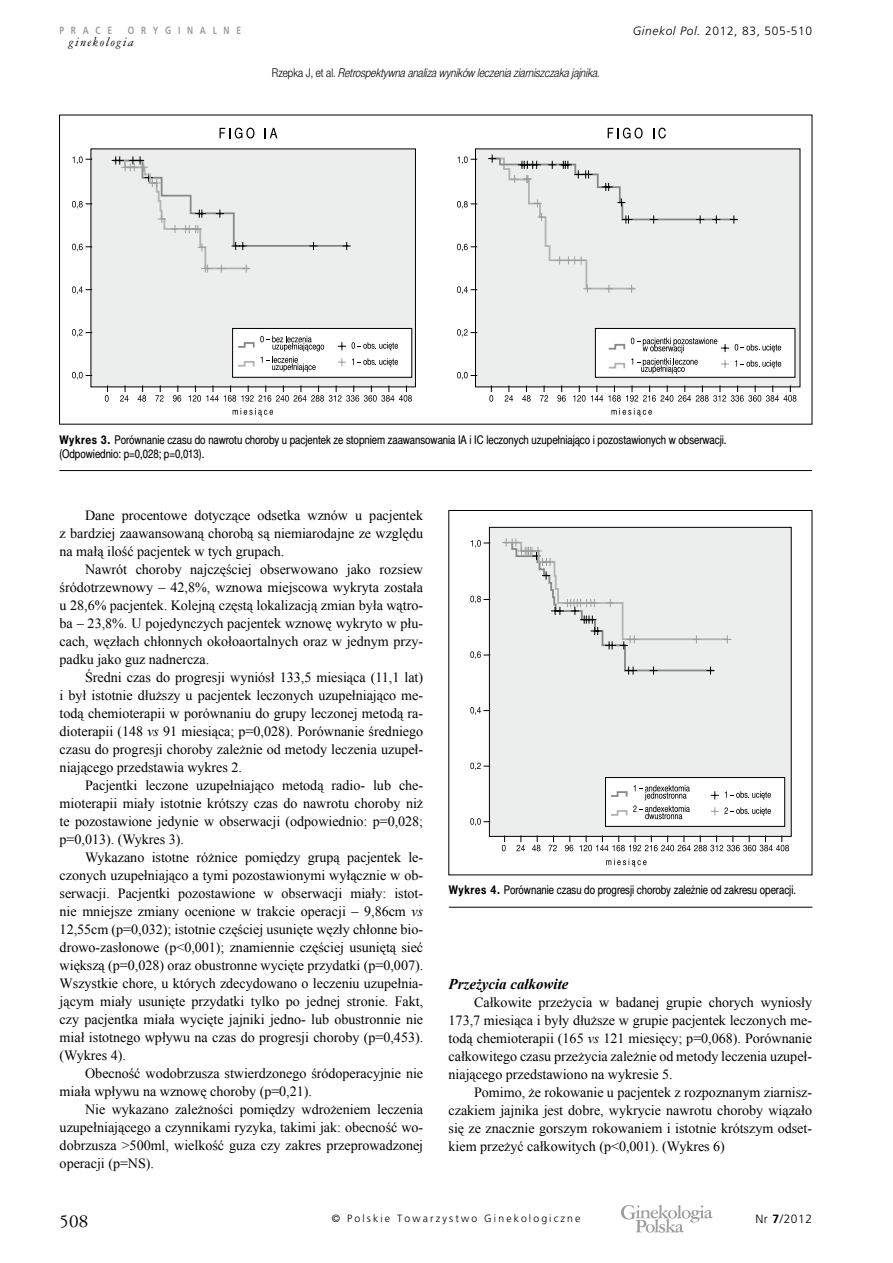
<style>
.page{position:relative;width:893px;height:1263px;background:#fff}
.page>*{position:absolute;margin:0;border:0;box-sizing:border-box;transform-origin:0 0}
.t1{font:19.5px "American Garamond PL";color:#000}
.t2{font:italic 700 15px "Times New Roman";color:#000}
.t3{font:14.1px "Times New Roman";color:#000}
.t4{font:italic 13.5px "American Garamond PL";letter-spacing:.1em;color:#000}
.t5{font:12px/13.5px "Switzer Cnd EFN";letter-spacing:-.005em;color:#000}
.t6{font:italic 12px "Switzer Cnd EFN Light";color:#000}
.t7{font:300 12px "Pfrutiger";letter-spacing:.05em;color:#000}
.t8{font:300 10.5px "Pfrutiger";letter-spacing:.2em;color:#000}
.t9{font:700 10.5px "Pfrutiger";letter-spacing:.8em;color:#9c9d9f;scale:.8 1}
.s1{font-style:normal}
.s2{font-style:italic}
.s3{font-weight:700}
</style>
<div class="page">
<svg style="left:621px;top:1205px;width:92px;height:28px"></svg>
<div style="left:489px;top:527px;width:303px;height:310px;background:#eceded;border:1px solid #000"></div>
<svg style="left:606px;top:858px;width:40px;height:9px"></svg>
<svg style="left:502px;top:835px;width:4px;height:16px"></svg>
<svg style="left:516px;top:835px;width:9px;height:16px"></svg>
<svg style="left:532px;top:835px;width:8px;height:16px"></svg>
<svg style="left:549px;top:835px;width:8px;height:16px"></svg>
<svg style="left:565px;top:835px;width:8px;height:16px"></svg>
<svg style="left:470px;top:596px;width:20px;height:7px"></svg>
<svg style="left:471px;top:540px;width:19px;height:8px"></svg>
<div style="left:605px;top:777px;width:180px;height:50px;background:#fff;border:1px solid #000"></div>
<svg style="left:711px;top:791px;width:8px;height:8px"></svg>
<svg style="left:725px;top:791px;width:46px;height:8px"></svg>
<svg style="left:711px;top:807px;width:60px;height:9px"></svg>
<svg style="left:611px;top:785px;width:79px;height:34px"></svg>
<hr style="left:449px;top:907px;width:363px;height:1px;background:#000">
<div style="left:90px;top:148px;width:326px;height:239px;background:#eceded"></div>
<svg style="left:233px;top:408px;width:40px;height:8px"></svg>
<svg style="left:105px;top:385px;width:4px;height:17px"></svg>
<svg style="left:120px;top:385px;width:9px;height:16px"></svg>
<svg style="left:138px;top:385px;width:8px;height:17px"></svg>
<svg style="left:155px;top:385px;width:9px;height:16px"></svg>
<svg style="left:173px;top:385px;width:8px;height:17px"></svg>
<svg style="left:189px;top:385px;width:223px;height:17px"></svg>
<svg style="left:580px;top:835px;width:209px;height:16px"></svg>
<svg style="left:502px;top:538px;width:229px;height:137px"></svg>
<svg style="left:72px;top:372px;width:20px;height:8px"></svg>
<svg style="left:72px;top:329px;width:20px;height:8px"></svg>
<svg style="left:72px;top:286px;width:20px;height:8px"></svg>
<svg style="left:72px;top:244px;width:20px;height:7px"></svg>
<svg style="left:72px;top:201px;width:20px;height:8px"></svg>
<svg style="left:73px;top:156px;width:19px;height:8px"></svg>
<svg style="left:219px;top:128px;width:35px;height:10px"></svg>
<svg style="left:265px;top:128px;width:12px;height:10px"></svg>
<svg style="left:111px;top:156px;width:240px;height:117px"></svg>
<div style="left:232px;top:328px;width:180px;height:49px;background:#fff;border:1px solid #000"></div>
<svg style="left:338px;top:358px;width:8px;height:8px"></svg>
<svg style="left:338px;top:342px;width:8px;height:8px"></svg>
<svg style="left:352px;top:342px;width:46px;height:8px"></svg>
<svg style="left:352px;top:358px;width:46px;height:9px"></svg>
<svg style="left:238px;top:336px;width:86px;height:36px"></svg>
<hr style="left:59px;top:470px;width:753px;height:1px;background:#000">
<div style="left:475px;top:148px;width:325px;height:239px;background:#eceded"></div>
<svg style="left:611px;top:408px;width:41px;height:8px"></svg>
<svg style="left:489px;top:385px;width:4px;height:17px"></svg>
<svg style="left:505px;top:385px;width:8px;height:16px"></svg>
<svg style="left:522px;top:385px;width:9px;height:17px"></svg>
<svg style="left:540px;top:385px;width:8px;height:16px"></svg>
<svg style="left:557px;top:385px;width:9px;height:17px"></svg>
<svg style="left:573px;top:385px;width:224px;height:17px"></svg>
<svg style="left:470px;top:818px;width:20px;height:14px"></svg>
<svg style="left:470px;top:763px;width:20px;height:13px"></svg>
<svg style="left:470px;top:707px;width:20px;height:13px"></svg>
<svg style="left:470px;top:651px;width:20px;height:14px"></svg>
<svg style="left:457px;top:372px;width:20px;height:8px"></svg>
<svg style="left:457px;top:329px;width:20px;height:8px"></svg>
<svg style="left:457px;top:286px;width:20px;height:8px"></svg>
<svg style="left:457px;top:244px;width:20px;height:7px"></svg>
<svg style="left:457px;top:201px;width:20px;height:8px"></svg>
<svg style="left:458px;top:156px;width:19px;height:8px"></svg>
<svg style="left:608px;top:128px;width:35px;height:10px"></svg>
<svg style="left:653px;top:128px;width:13px;height:10px"></svg>
<div style="left:595px;top:328px;width:200px;height:49px;background:#fff;border:1px solid #000"></div>
<svg style="left:488px;top:155px;width:250px;height:138px"></svg>
<svg style="left:735px;top:344px;width:46px;height:8px"></svg>
<svg style="left:735px;top:360px;width:46px;height:8px"></svg>
<svg style="left:608px;top:338px;width:121px;height:36px"></svg>
<p class="t9" style="left:60px;top:24px;width:67px">PRACE</p>
<p class="t9" style="left:128px;top:24px;width:143px">ORYGINALNE</p>
<p class="t4" style="left:69px;top:34px;width:67px">ginekologia</p>
<p class="t6" style="left:272px;top:65px;width:330px"><span class="s1">Rzepka J, et al.</span> Retrospektywna analiza wyników leczenia ziarniszczaka jajnika.</p>
<p class="t7" style="left:633px;top:24px;width:181px"><span class="s2">Ginekol Pol.</span> 2012, 83, 505-510</p>
<p class="t5" style="left:59px;top:433px;width:669px"><span class="s3">Wykres 3.</span> Porównanie czasu do nawrotu choroby u pacjentek ze stopniem zaawansowania IA i IC leczonych uzupełniająco i pozostawionych w obserwacji. (Odpowiednio: p=0,028; p=0,013).</p>
<p class="t3" style="left:85px;top:506px;width:340px">Dane procentowe dotyczące odsetka wznów u pacjentek</p>
<p class="t3" style="left:60px;top:524px;width:365px">z bardziej zaawansowaną chorobą są niemiarodajne ze względu</p>
<p class="t3" style="left:60px;top:542px;width:226px">na małą ilość pacjentek w tych grupach.</p>
<p class="t3" style="left:85px;top:560px;width:340px">Nawrót choroby najczęściej obserwowano jako rozsiew</p>
<p class="t3" style="left:60px;top:578px;width:365px">śródotrzewnowy – 42,8%, wznowa miejscowa wykryta została</p>
<p class="t3" style="left:60px;top:596px;width:365px">u 28,6% pacjentek. Kolejną częstą lokalizacją zmian była wątro-</p>
<p class="t3" style="left:60px;top:614px;width:365px">ba – 23,8%. U pojedynczych pacjentek wznowę wykryto w płu-</p>
<p class="t3" style="left:60px;top:632px;width:365px">cach, węzłach chłonnych okołoaortalnych oraz w jednym przy-</p>
<p class="t3" style="left:60px;top:650px;width:151px">padku jako guz nadnercza.</p>
<p class="t3" style="left:85px;top:668px;width:340px">Średni czas do progresji wyniósł 133,5 miesiąca (11,1 lat)</p>
<p class="t3" style="left:60px;top:686px;width:365px">i był istotnie dłuższy u pacjentek leczonych uzupełniająco me-</p>
<p class="t3" style="left:60px;top:704px;width:365px">todą chemioterapii w porównaniu do grupy leczonej metodą ra-</p>
<p class="t3" style="left:60px;top:722px;width:365px">dioterapii (148 <span class="s2">vs</span> 91 miesiąca; p=0,028). Porównanie średniego</p>
<p class="t3" style="left:60px;top:740px;width:365px">czasu do progresji choroby zależnie od metody leczenia uzupeł-</p>
<p class="t3" style="left:60px;top:758px;width:184px">niającego przedstawia wykres 2.</p>
<p class="t3" style="left:85px;top:776px;width:340px">Pacjentki leczone uzupełniająco metodą radio- lub che-</p>
<p class="t3" style="left:60px;top:794px;width:365px">mioterapii miały istotnie krótszy czas do nawrotu choroby niż</p>
<p class="t3" style="left:60px;top:812px;width:365px">te pozostawione jedynie w obserwacji (odpowiednio: p=0,028;</p>
<p class="t3" style="left:60px;top:830px;width:126px">p=0,013). (Wykres 3).</p>
<p class="t3" style="left:85px;top:848px;width:340px">Wykazano istotne różnice pomiędzy grupą pacjentek le-</p>
<p class="t3" style="left:60px;top:866px;width:365px">czonych uzupełniająco a tymi pozostawionymi wyłącznie w ob-</p>
<p class="t3" style="left:60px;top:884px;width:365px">serwacji. Pacjentki pozostawione w obserwacji miały: istot-</p>
<p class="t3" style="left:60px;top:902px;width:365px">nie mniejsze zmiany ocenione w trakcie operacji – 9,86cm <span class="s2">vs</span></p>
<p class="t3" style="left:60px;top:920px;width:365px">12,55cm (p=0,032); istotnie częściej usunięte węzły chłonne bio-</p>
<p class="t3" style="left:60px;top:938px;width:365px">drowo-zasłonowe (p&lt;0,001); znamiennie częściej usuniętą sieć</p>
<p class="t3" style="left:60px;top:956px;width:365px">większą (p=0,028) oraz obustronne wycięte przydatki (p=0,007).</p>
<p class="t3" style="left:60px;top:974px;width:365px">Wszystkie chore, u których zdecydowano o leczeniu uzupełnia-</p>
<p class="t3" style="left:60px;top:992px;width:365px">jącym miały usunięte przydatki tylko po jednej stronie. Fakt,</p>
<p class="t3" style="left:60px;top:1010px;width:365px">czy pacjentka miała wycięte jajniki jedno- lub obustronnie nie</p>
<p class="t3" style="left:60px;top:1028px;width:365px">miał istotnego wpływu na czas do progresji choroby (p=0,453).</p>
<p class="t3" style="left:60px;top:1046px;width:68px">(Wykres 4).</p>
<p class="t3" style="left:85px;top:1064px;width:340px">Obecność wodobrzusza stwierdzonego śródoperacyjnie nie</p>
<p class="t3" style="left:60px;top:1082px;width:254px">miała wpływu na wznowę choroby (p=0,21).</p>
<p class="t3" style="left:85px;top:1100px;width:340px">Nie wykazano zależności pomiędzy wdrożeniem leczenia</p>
<p class="t3" style="left:60px;top:1118px;width:365px">uzupełniającego a czynnikami ryzyka, takimi jak: obecność wo-</p>
<p class="t3" style="left:60px;top:1136px;width:365px">dobrzusza &gt;500ml, wielkość guza czy zakres przeprowadzonej</p>
<p class="t3" style="left:60px;top:1154px;width:96px">operacji (p=NS).</p>
<p class="t5" style="left:449px;top:883px;width:349px"><span class="s3">Wykres 4.</span> Porównanie czasu do progresji choroby zależnie od zakresu operacji.</p>
<p class="t2" style="left:449px;top:973px;width:121px">Przeżycia całkowite</p>
<p class="t3" style="left:474px;top:993px;width:340px">Całkowite przeżycia w badanej grupie chorych wyniosły</p>
<p class="t3" style="left:449px;top:1011px;width:365px">173,7 miesiąca i były dłuższe w grupie pacjentek leczonych me-</p>
<p class="t3" style="left:449px;top:1029px;width:365px">todą chemioterapii (165 <span class="s2">vs</span> 121 miesięcy; p=0,068). Porównanie</p>
<p class="t3" style="left:449px;top:1047px;width:365px">całkowitego czasu przeżycia zależnie od metody leczenia uzupeł-</p>
<p class="t3" style="left:449px;top:1065px;width:226px">niającego przedstawiono na wykresie 5.</p>
<p class="t3" style="left:474px;top:1083px;width:340px">Pomimo, że rokowanie u pacjentek z rozpoznanym ziarnisz-</p>
<p class="t3" style="left:449px;top:1101px;width:365px">czakiem jajnika jest dobre, wykrycie nawrotu choroby wiązało</p>
<p class="t3" style="left:449px;top:1119px;width:365px">się ze znacznie gorszym rokowaniem i istotnie krótszym odset-</p>
<p class="t3" style="left:449px;top:1137px;width:278px">kiem przeżyć całkowitych (p&lt;0,001). (Wykres 6)</p>
<p class="t1" style="left:60px;top:1209px;width:30px">508</p>
<p class="t8" style="left:332px;top:1212px;width:250px">© Polskie Towarzystwo Ginekologiczne</p>
<p class="t7" style="left:755px;top:1212px;width:58px">Nr <span class="s3">7</span>/2012</p>
</div>
